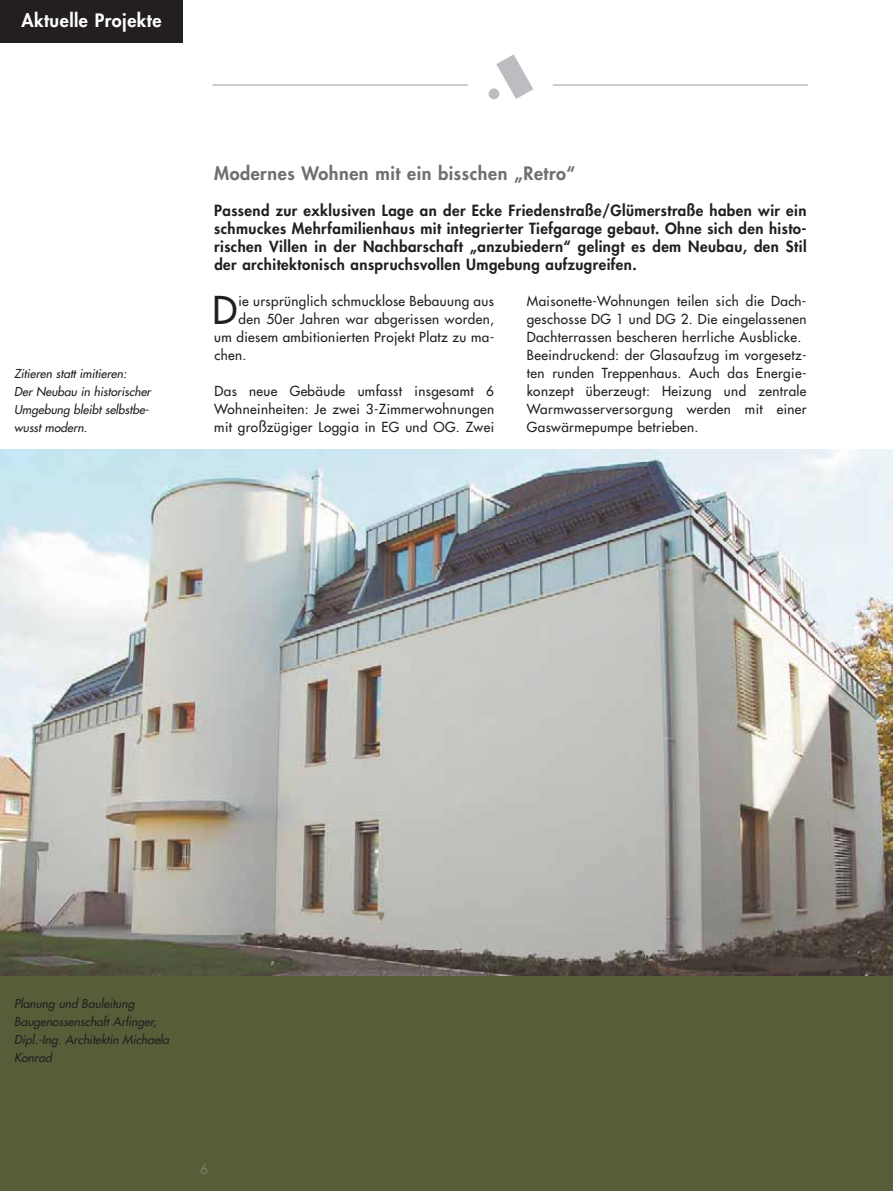
<style>
.page{position:relative;width:893px;height:1191px;background:#fff}
.page>*{position:absolute;margin:0;border:0;box-sizing:border-box;transform-origin:0 0}
.t1{font:37.35px "Futura";color:#231f20}
.t2{font:800 18px "Futura";letter-spacing:.03em;color:#6d6f71}
.t3{font:800 18px "Futura";letter-spacing:.03em;color:#fff}
.t4{font:800 15px/18px "Futura";letter-spacing:.03em;color:#231f20;text-align:justify}
.t5{font:13.5px/18px "Futura";letter-spacing:.03em;color:#231f20;text-align:justify}
.t6{font:13.5px "Futura";color:#7d8263}
.t7{font:italic 12px/18px "Futura";color:#231f20}
</style>
<div class="page">
<svg style="left:489px;top:54px;width:44px;height:45px"></svg>
<hr style="left:213px;top:84px;width:255px;height:2px;background:#bbbdc0">
<hr style="left:553px;top:84px;width:255px;height:2px;background:#bbbdc0">
<div style="left:0;top:0;width:183px;height:43px;background:#231f20"></div>
<div style="left:0;top:888px;width:893px;height:302px;background:#555e39"></div>
<img style="left:0;top:450px;width:893px;height:525px">
<h2 class="t3" style="left:22px;top:11px;width:141px">Aktuelle Projekte</h2>
<p class="t7" style="left:14px;top:365px;width:138px">Zitieren statt imitieren:<br>Der Neubau in historischer<br>Umgebung bleibt selbstbe&shy;wusst modern.</p>
<h2 class="t2" style="left:214px;top:165px;width:363px">Modernes Wohnen mit ein bisschen „Retro“</h2>
<p class="t4" style="left:214px;top:203px;width:594px">Passend zur exklusiven Lage an der Ecke Friedenstraße/Glümerstraße haben wir ein schmuckes Mehrfamilienhaus mit integrierter Tiefgarage gebaut. Ohne sich den histo&shy;rischen Villen in der Nachbarschaft „anzubiedern“ gelingt es dem Neubau, den Stil der architektonisch anspruchsvollen Umgebung aufzugreifen.</p>
<h1 class="t1" style="left:213px;top:292px;width:26px">D</h1>
<p class="t5" style="left:238px;top:293px;width:257px">ie ursprünglich schmucklose Bebauung aus</p>
<p class="t5" style="left:527px;top:293px;width:282px;text-align:left">Maisonette-Wohnungen teilen sich die Dach&shy;geschosse DG 1 und DG 2. Die eingelassenen Dachterrassen bescheren herrliche Ausblicke.<br>Beeindruckend: der Glasaufzug im vorgesetz&shy;ten runden Treppenhaus. Auch das Energie&shy;konzept überzeugt: Heizung und zentrale Warmwasserversorgung werden mit einer Gaswärmepumpe betrieben.</p>
<p class="t5" style="left:239px;top:311px;width:257px">den 50er Jahren war abgerissen worden,</p>
<p class="t5" style="left:214px;top:329px;width:281px">um diesem ambitionierten Projekt Platz zu ma-</p>
<p class="t5" style="left:214px;top:347px;width:34px">chen.</p>
<p class="t5" style="left:214px;top:383px;width:281px">Das neue Gebäude umfasst insgesamt 6<br>Wohneinheiten: Je zwei 3-Zimmerwohnungen mit großzügiger Loggia in EG und OG. Zwei</p>
<p class="t7" style="left:14px;top:995px;width:157px">Planung und Bauleitung<br>Baugenossenschaft Arlinger,<br>Dipl.-Ing. Architektin Michaela<br>Konrad</p>
<p class="t6" style="left:200px;top:1162px;width:9px">6</p>
</div>
